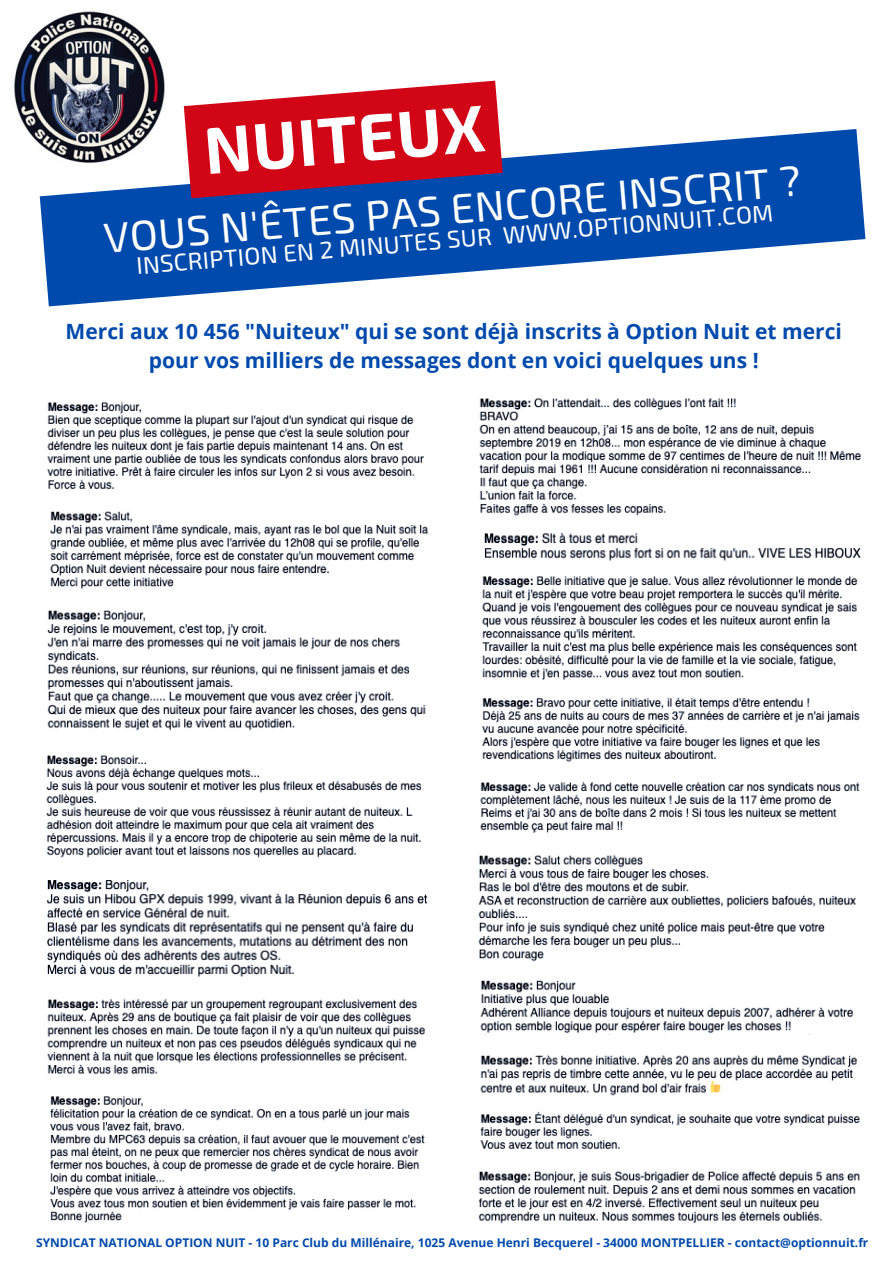
<style>
.page{position:relative;width:894px;height:1264px;background:#fff}
.page>*{position:absolute;margin:0;border:0;box-sizing:border-box;transform-origin:0 0}
.t1{font:700 66px "Exo 2";color:#fff}
.t2{font:42px "Exo 2";color:#fff}
.t3{font:24px "Exo 2";color:#fff}
.t4{font:700 21px/29.2px "Open Sans";color:#004aad;text-align:center}
.t5{font:700 12px "Open Sans";color:#004aad}
</style>
<div class="page">
<svg style="left:40px;top:129px;width:825px;height:177px;fill:#004aad"></svg>
<svg style="left:184px;top:81px;width:318px;height:117px;background:#c12942"></svg>
<img style="left:14px;top:11px;width:159px;height:162px">
<img style="left:47px;top:880px;width:381px;height:97px">
<img style="left:478px;top:855px;width:378px;height:107px">
<img style="left:47px;top:610px;width:379px;height:121px">
<img style="left:480px;top:980px;width:374px;height:53px">
<img style="left:47px;top:402px;width:377px;height:88px">
<img style="left:50px;top:1096px;width:375px;height:127px">
<img style="left:484px;top:532px;width:377px;height:29px">
<img style="left:480px;top:781px;width:380px;height:52px">
<img style="left:46px;top:755px;width:376px;height:103px">
<img style="left:480px;top:1055px;width:378px;height:41px">
<img style="left:47px;top:998px;width:379px;height:77px">
<img style="left:479px;top:397px;width:383px;height:119px">
<img style="left:478px;top:1171px;width:382px;height:53px">
<img style="left:50px;top:511px;width:379px;height:77px">
<img style="left:482px;top:575px;width:376px;height:105px">
<img style="left:482px;top:697px;width:378px;height:65px">
<img style="left:480px;top:1111px;width:380px;height:39px">
<h1 class="t1" style="left:200px;top:108px;width:282px;rotate:-5deg">NUITEUX</h1>
<h2 class="t2" style="left:102px;top:213px;width:700px;rotate:-5deg">VOUS N'ÊTES PAS ENCORE INSCRIT ?</h2>
<h3 class="t3" style="left:135px;top:251px;width:640px;rotate:-5deg">INSCRIPTION EN 2 MINUTES SUR WWW.OPTIONNUIT.COM</h3>
<h3 class="t4" style="left:66px;top:316px;width:777px">Merci aux 10 456 "Nuiteux" qui se sont déjà inscrits à Option Nuit et merci pour vos milliers de messages dont en voici quelques uns !</h3>
<p class="t5" style="left:36px;top:1233px;width:833px">SYNDICAT NATIONAL OPTION NUIT - 10 Parc Club du Millénaire, 1025 Avenue Henri Becquerel - 34000 MONTPELLIER - contact@optionnuit.fr</p>
</div>
